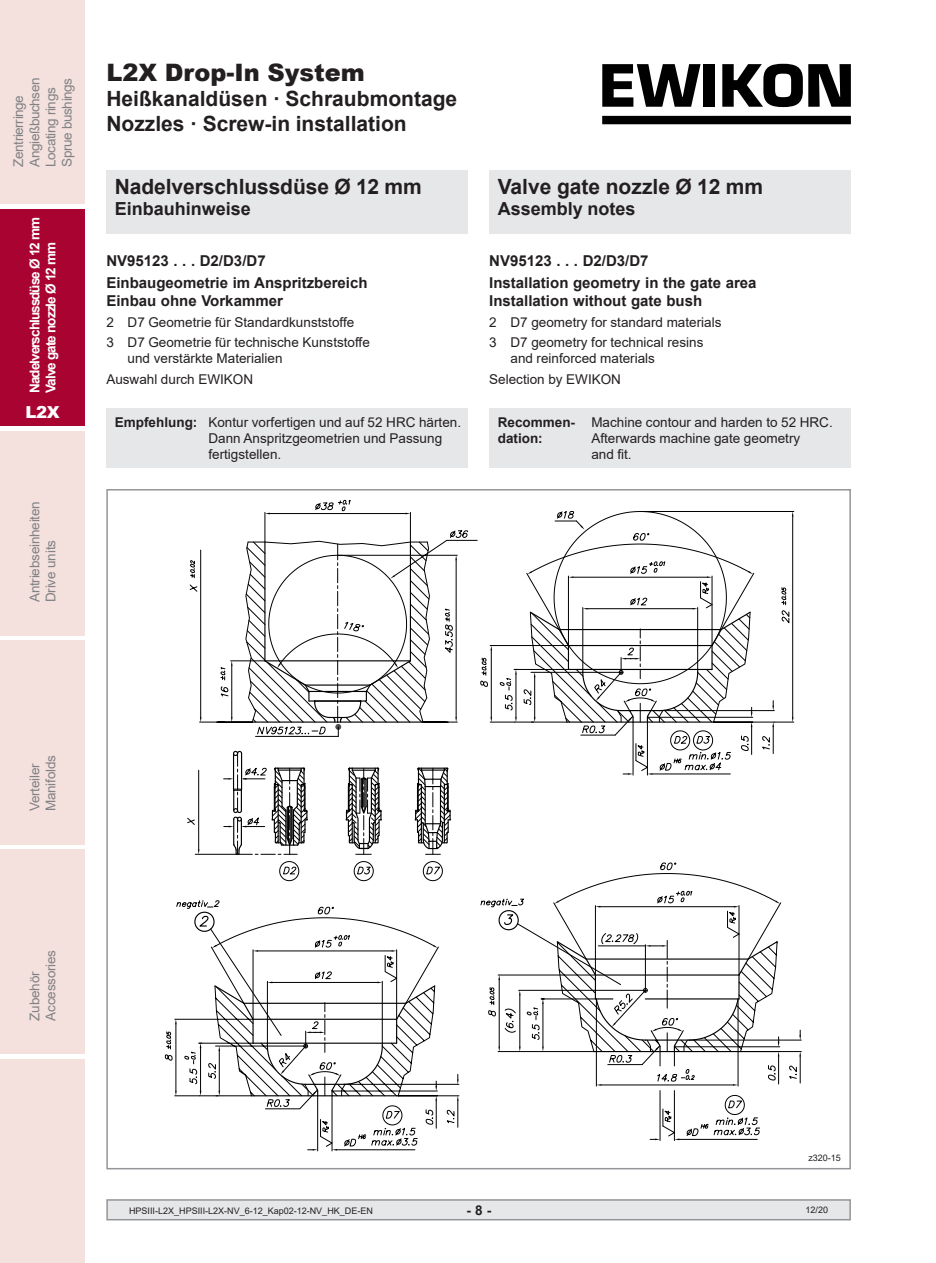
<style>
.page{position:relative;width:936px;height:1263px;background:#fff}
.page>*{position:absolute;margin:0;border:0;box-sizing:border-box;transform-origin:0 0}
.t1{font:900 24px "Arial";color:#231f20}
.Arial-14pt-fett{font:700 21px/25.2px "Arial";color:#231f20}
.Arial-14pt-fett-2{font:700 18px "Arial";color:#231f20}
.t2{font:900 16.5px "Arial";color:#fff}
.t3{font:700 15px/18px "Arial";color:#231f20}
.Arial-9pt-standard{font:13.5px/16.2px "Arial";color:#231f20}
.t4{font:13.5px/16.2px "Arial";letter-spacing:-.015em;color:#808285}
.t5{font:700 13.5px/16.2px "Arial";letter-spacing:-.07em;color:#fff}
.Arial-9pt-standard-2{font:700 13.5px "Arial";color:#231f20}
.t6{font:9px "Arial";color:#231f20}
.s1{font-weight:700}
</style>
<div class="page">
<div style="left:106px;top:1199px;width:744px;height:21px;background:#e6e7e9;border:2px solid #939598"></div>
<div style="left:0;top:431px;width:85px;height:204px;background:#f4e0dd"></div>
<div style="left:0;top:640px;width:85px;height:204px;background:#f4e0dd"></div>
<div style="left:0;top:1059px;width:85px;height:204px;background:#f4e0dd"></div>
<div style="left:0;top:850px;width:85px;height:204px;background:#f4e0dd"></div>
<div style="left:0;top:209px;width:85px;height:217px;background:#a90332"></div>
<div style="left:0;top:0;width:85px;height:204px;background:#f4e0dd"></div>
<div style="left:602px;top:116px;width:248px;height:8px;background:#000"></div>
<svg style="left:602px;top:64px;width:98px;height:43px"></svg>
<div style="left:703px;top:64px;width:12px;height:43px;background:#000"></div>
<svg style="left:722px;top:64px;width:80px;height:43px"></svg>
<svg style="left:808px;top:64px;width:42px;height:43px"></svg>
<div style="left:106px;top:170px;width:362px;height:64px;background:#e6e7e9"></div>
<div style="left:489px;top:170px;width:361px;height:64px;background:#e6e7e9"></div>
<div style="left:106px;top:408px;width:362px;height:60px;background:#e6e7e9"></div>
<div style="left:489px;top:408px;width:361px;height:60px;background:#e6e7e9"></div>
<svg style="left:165px;top:499px;width:636px;height:652px"></svg>
<p class="t4" style="left:10px;top:167px;width:90px;rotate:-90deg">Zentrierringe<br>Angießbuchsen<br>Locating rings<br>Sprue bushings</p>
<p class="t5" style="left:27px;top:393px;width:178px;rotate:-90deg">Nadelverschlussdüse Ø 12 mm<br>Valve gate nozzle Ø 12 mm</p>
<p class="t2" style="left:26px;top:400px;width:36px">L2X</p>
<p class="t4" style="left:26px;top:602px;width:103px;rotate:-90deg">Antriebseinheiten<br>Drive units</p>
<h1 class="t1" style="left:106px;top:55px;width:260px">L2X Drop-In System</h1>
<h2 class="Arial-14pt-fett" style="left:106px;top:86px;width:352px">Heißkanaldüsen · Schraubmontage<br>Nozzles · Screw-in installation</h2>
<p class="Arial-14pt-fett" style="left:115px;top:174px;width:308px">Nadelverschlussdüse Ø 12 mm</p>
<p class="Arial-14pt-fett-2" style="left:115px;top:196px;width:138px">Einbauhinweise</p>
<p class="t3" style="left:106px;top:252px;width:161px">NV95123 . . . D2/D3/D7</p>
<p class="t3" style="left:106px;top:274px;width:263px">Einbaugeometrie im Anspritzbereich<br>Einbau ohne Vorkammer</p>
<p class="Arial-9pt-standard" style="left:106px;top:314px;width:249px">2 D7 Geometrie für Standardkunststoffe</p>
<p class="Arial-9pt-standard" style="left:128px;top:334px;width:244px;text-indent:-21px">3 D7 Geometrie für technische Kunststoffe und verstärkte Materialien</p>
<p class="Arial-9pt-standard" style="left:106px;top:371px;width:148px">Auswahl durch EWIKON</p>
<p class="Arial-9pt-standard" style="left:115px;top:414px;width:348px"><span class="s1">Empfehlung:</span> Kontur vorfertigen und auf 52 HRC härten.</p>
<p class="Arial-9pt-standard" style="left:208px;top:430px;width:235px">Dann Anspritzgeometrien und Passung</p>
<p class="Arial-9pt-standard" style="left:208px;top:446px;width:74px">fertigstellen.</p>
<p class="Arial-14pt-fett" style="left:497px;top:174px;width:267px">Valve gate nozzle Ø 12 mm</p>
<p class="Arial-14pt-fett-2" style="left:497px;top:196px;width:139px">Assembly notes</p>
<p class="t3" style="left:489px;top:252px;width:161px">NV95123 . . . D2/D3/D7</p>
<p class="t3" style="left:489px;top:274px;width:269px">Installation geometry in the gate area<br>Installation without gate bush</p>
<p class="Arial-9pt-standard" style="left:489px;top:314px;width:234px">2 D7 geometry for standard materials</p>
<p class="Arial-9pt-standard" style="left:510px;top:334px;width:194px;text-indent:-21px">3 D7 geometry for technical resins and reinforced materials</p>
<p class="Arial-9pt-standard" style="left:489px;top:371px;width:133px">Selection by EWIKON</p>
<p class="Arial-9pt-standard" style="left:497px;top:414px;width:336px"><span class="s1">Recommen-</span> Machine contour and harden to 52 HRC.</p>
<p class="Arial-9pt-standard-2" style="left:497px;top:429px;width:46px">dation:</p>
<p class="Arial-9pt-standard" style="left:591px;top:430px;width:210px">Afterwards machine gate geometry</p>
<p class="Arial-9pt-standard" style="left:591px;top:446px;width:42px">and fit.</p>
<p class="t4" style="left:26px;top:811px;width:58px;rotate:-90deg">Verteiler<br>Manifolds</p>
<p class="t4" style="left:26px;top:1021px;width:72px;rotate:-90deg">Zubehör<br>Accessories</p>
<p class="t6" style="left:808px;top:1152px;width:34px">z320-15</p>
<p class="t6" style="left:129px;top:1204px;width:245px">HPSIII-L2X_HPSIII-L2X-NV_6-12_Kap02-12-NV_HK_DE-EN</p>
<p class="Arial-9pt-standard-2" style="left:466px;top:1200px;width:26px">- 8 -</p>
<p class="t6" style="left:805px;top:1204px;width:24px">12/20</p>
</div>
